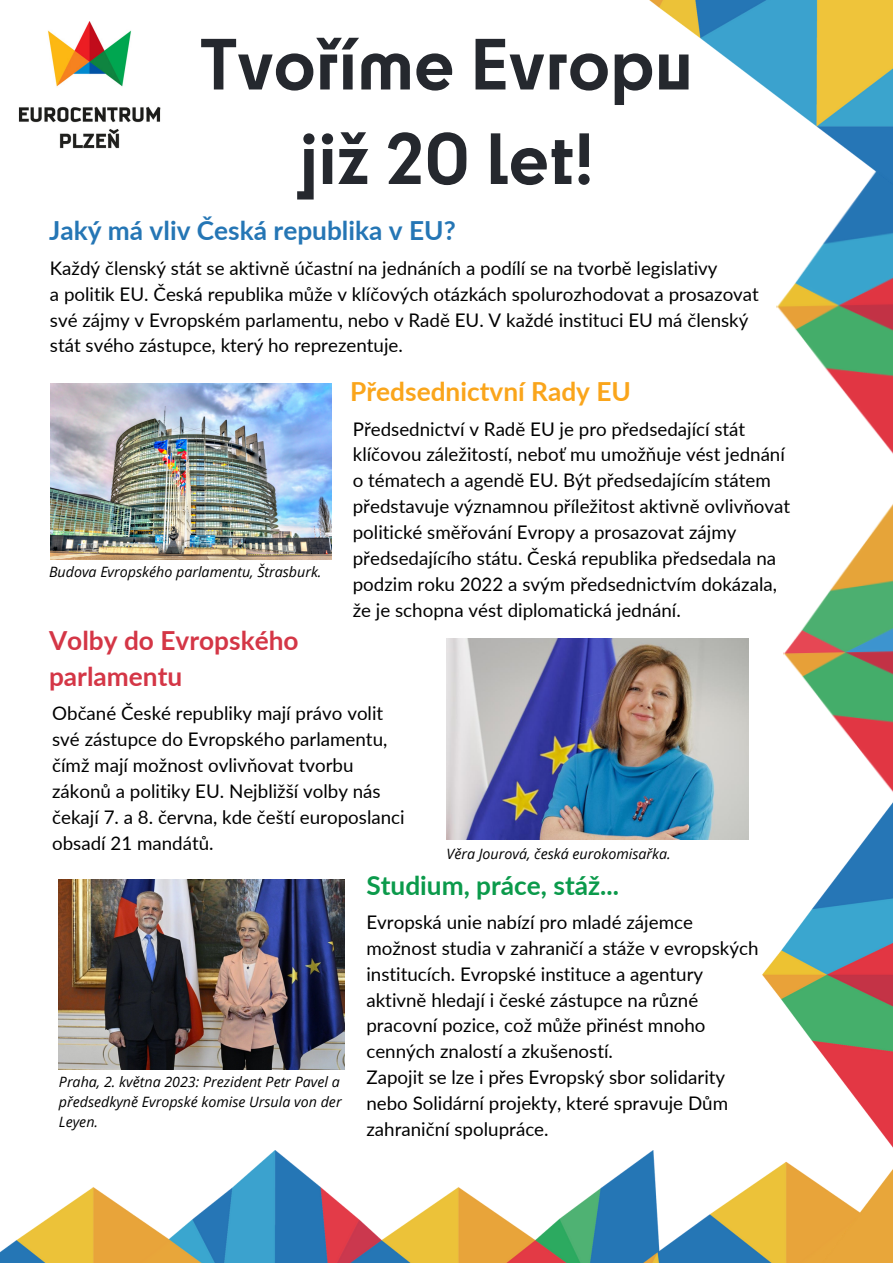
<style>
.page{position:relative;width:893px;height:1263px;background:#fff}
.page>*{position:absolute;margin:0;border:0;box-sizing:border-box;transform-origin:0 0}
.t1{font:700 67.5px/94.5px "Cy";color:#25282e;text-align:center}
.t2{font:700 26.25px "Lato";color:#2576b5}
.t3{font:700 26.25px/36.6px "Lato";color:#d43646}
.t4{font:700 26.25px "Lato";color:#0b9a4b}
.t5{font:700 26.25px "Lato";color:#faa51b}
.t6{font:18.75px/25.9px "Lato";color:#000}
.t7{font:italic 14.25px/19.6px "Open Sans";color:#000}
</style>
<div class="page">
<img style="left:776px;top:263px;width:117px;height:346px">
<img style="left:0;top:1151px;width:604px;height:112px">
<img style="left:604px;top:1150px;width:159px;height:113px">
<img style="left:649px;top:0;width:244px;height:263px">
<img style="left:763px;top:609px;width:130px;height:654px">
<img style="left:18px;top:21px;width:143px;height:128px">
<img style="left:51px;top:383px;width:281px;height:176px">
<img style="left:59px;top:879px;width:285px;height:190px">
<img style="left:446px;top:638px;width:302px;height:201px">
<h3 class="t1" style="left:200px;top:15px;width:494px">Tvoříme Evropu již 20 let!</h3>
<p class="t2" style="left:49px;top:215px;width:408px">Jaký má vliv Česká republika v EU?</p>
<h2 class="t6" style="left:50px;top:255px;width:710px">Každý členský stát se aktivně účastní na jednáních a podílí se na tvorbě legislativy<br>a politik EU. Česká republika může v klíčových otázkách spolurozhodovat a prosazovat své zájmy v Evropském parlamentu, nebo v Radě EU. V každé instituci EU má členský stát svého zástupce, který ho reprezentuje.</h2>
<p class="t7" style="left:49px;top:561px;width:274px">Budova Evropského parlamentu, Štrasburk.</p>
<h2 class="t3" style="left:49px;top:621px;width:251px">Volby do Evropského parlamentu</h2>
<h1 class="t5" style="left:350px;top:375px;width:282px">Předsednictvní Rady EU</h1>
<h2 class="t6" style="left:353px;top:415px;width:439px">Předsednictví v Radě EU je pro předsedající stát klíčovou záležitostí, neboť mu umožňuje vést jednání o tématech a agendě EU. Být předsedajícím státem představuje významnou příležitost aktivně ovlivňovat politické směřování Evropy a prosazovat zájmy předsedajícího státu. Česká republika předsedala na podzim roku 2022 a svým předsednictvím dokázala, že je schopna vést diplomatická jednání.</h2>
<h3 class="t6" style="left:52px;top:700px;width:354px">Občané České republiky mají právo volit své zástupce do Evropského parlamentu, čímž mají možnost ovlivňovat tvorbu zákonů a politiky EU. Nejbližší volby nás čekají 7. a 8. června, kde čeští europoslanci obsadí 21 mandátů.</h3>
<p class="t7" style="left:446px;top:843px;width:226px">Věra Jourová, česká eurokomisařka.</p>
<h3 class="t7" style="left:59px;top:1072px;width:284px">Praha, 2. května 2023: Prezident Petr Pavel a předsedkyně Evropské komise Ursula von der<br>Leyen.</h3>
<h2 class="t4" style="left:366px;top:869px;width:254px">Studium, práce, stáž...</h2>
<h3 class="t6" style="left:366px;top:909px;width:393px">Evropská unie nabízí pro mladé zájemce možnost studia v zahraničí a stáže v evropských institucích. Evropské instituce a agentury aktivně hledají i české zástupce na různé pracovní pozice, což může přinést mnoho cenných znalostí a zkušeností.<br>Zapojit se lze i přes Evropský sbor solidarity nebo Solidární projekty, které spravuje Dům zahraniční spolupráce.</h3>
</div>
